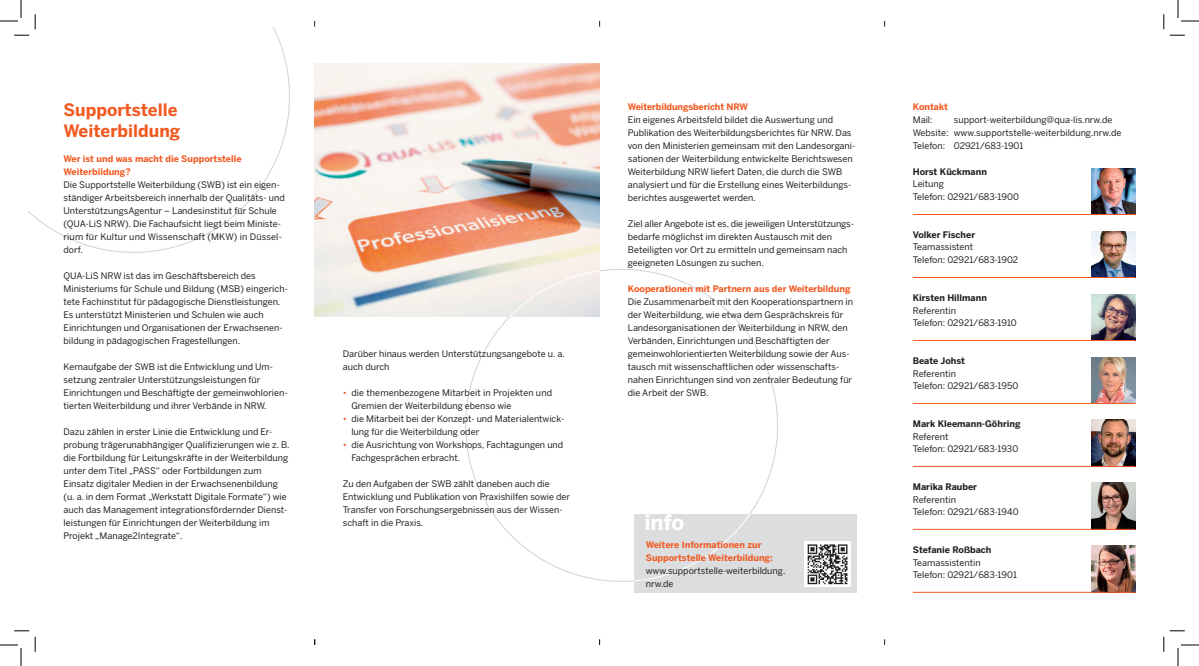
<style>
.page{position:relative;width:1199px;height:666px;background:#fff}
.page>*{position:absolute;margin:0;border:0;box-sizing:border-box;transform-origin:0 0}
.t1{font:700 21px "Benton Sans";color:#fff}
.t2{font:700 17px/21px "Benton Sans";color:#f15921}
.t3{font:9px/13px "Benton Sans";color:#231f20}
.t4{font:700 9px/13px "Benton Sans";color:#f15921}
.t5{font:700 9px "Benton Sans";color:#231f20}
.s1{color:#f15921}
</style>
<div class="page">
<div style="left:634px;top:514px;width:223px;height:78px;background:#dcdddf"></div>
<svg style="left:634px;top:514px;width:116px;height:67px"></svg>
<svg style="left:29px;top:27px;width:261px;height:225px"></svg>
<img style="left:314px;top:64px;width:285px;height:252px">
<img style="left:804px;top:541px;width:47px;height:45px">
<img style="left:1091px;top:168px;width:44px;height:46px">
<img style="left:1091px;top:231px;width:44px;height:46px">
<img style="left:1091px;top:294px;width:44px;height:46px">
<img style="left:1091px;top:357px;width:44px;height:46px">
<img style="left:1091px;top:420px;width:44px;height:46px">
<img style="left:1091px;top:483px;width:44px;height:46px">
<img style="left:1091px;top:546px;width:44px;height:46px">
<hr style="left:912px;top:214px;width:223px;height:1px;background:#f15921">
<hr style="left:912px;top:277px;width:223px;height:1px;background:#f15921">
<hr style="left:912px;top:340px;width:223px;height:1px;background:#f15921">
<hr style="left:912px;top:466px;width:223px;height:1px;background:#f15921">
<hr style="left:912px;top:403px;width:223px;height:1px;background:#f15921">
<hr style="left:912px;top:529px;width:223px;height:1px;background:#f15921">
<hr style="left:912px;top:592px;width:223px;height:1px;background:#f15921">
<svg style="left:484px;top:269px;width:115px;height:47px;background:#eeeae7"></svg>
<svg style="left:14px;top:35px;width:15px;height:1px"></svg>
<svg style="left:1169px;top:35px;width:15px;height:1px"></svg>
<svg style="left:14px;top:630px;width:15px;height:1px"></svg>
<svg style="left:35px;top:14px;width:1px;height:15px"></svg>
<svg style="left:35px;top:636px;width:1px;height:15px"></svg>
<svg style="left:1163px;top:14px;width:1px;height:15px"></svg>
<svg style="left:0;top:0;width:22px;height:22px"></svg>
<svg style="left:0;top:644px;width:22px;height:22px"></svg>
<svg style="left:1177px;top:0;width:22px;height:22px"></svg>
<svg style="left:1163px;top:630px;width:36px;height:36px"></svg>
<h2 class="t2" style="left:64px;top:100px;width:118px">Supportstelle<br>Weiterbildung</h2>
<p class="t4" style="left:64px;top:153px;width:180px">Wer ist und was macht die Supportstelle<br>Weiterbildung?</p>
<p class="t3" style="left:64px;top:179px;width:223px">Die Supportstelle Weiterbildung (SWB) ist ein eigen&shy;ständiger Arbeitsbereich innerhalb der Qualitäts- und UnterstützungsAgentur – Landesinstitut für Schule (QUA-LiS NRW). Die Fachaufsicht liegt beim Ministe&shy;rium für Kultur und Wissenschaft (MKW) in Düssel&shy;dorf.</p>
<p class="t3" style="left:64px;top:270px;width:226px">QUA-LiS NRW ist das im Geschäftsbereich des Ministeriums für Schule und Bildung (MSB) eingerich&shy;tete Fachinstitut für pädagogische Dienstleistungen.<br>Es unterstützt Ministerien und Schulen wie auch Einrichtungen und Organisationen der Erwachsenen&shy;bildung in pädagogischen Fragestellungen.</p>
<p class="t3" style="left:64px;top:361px;width:224px">Kernaufgabe der SWB ist die Entwicklung und Um&shy;setzung zentraler Unterstützungsleistungen für Einrichtungen und Beschäftigte der gemeinwohlorien&shy;tierten Weiterbildung und ihrer Verbände in NRW.</p>
<p class="t3" style="left:64px;top:426px;width:228px">Dazu zählen in erster Linie die Entwicklung und Er&shy;probung trägerunabhängiger Qualifizierungen wie z. B. die Fortbildung für Leitungskräfte in der Weiterbildung unter dem Titel „PASS“ oder Fortbildungen zum Einsatz digitaler Medien in der Erwachsenenbildung (u. a. in dem Format „Werkstatt Digitale Formate“) wie auch das Management integrationsfördernder Dienst&shy;leistungen für Einrichtungen der Weiterbildung im Projekt „Manage2Integrate“.</p>
<p class="t3" style="left:343px;top:348px;width:223px">Darüber hinaus werden Unterstützungsangebote u. a. auch durch</p>
<p class="t3" style="left:351px;top:387px;width:202px;text-indent:-9px"><span class="s1">•</span> die themenbezogene Mitarbeit in Projekten und<br>Gremien der Weiterbildung ebenso wie</p>
<p class="t3" style="left:351px;top:413px;width:214px;text-indent:-9px"><span class="s1">•</span> die Mitarbeit bei der Konzept- und Materialentwick&shy;lung für die Weiterbildung oder</p>
<p class="t3" style="left:351px;top:439px;width:213px;text-indent:-9px"><span class="s1">•</span> die Ausrichtung von Workshops, Fachtagungen und<br>Fachgesprächen erbracht.</p>
<p class="t3" style="left:343px;top:478px;width:229px">Zu den Aufgaben der SWB zählt daneben auch die Entwicklung und Publikation von Praxishilfen sowie der Transfer von Forschungsergebnissen aus der Wissen&shy;schaft in die Praxis.</p>
<p class="t4" style="left:628px;top:101px;width:122px">Weiterbildungsbericht NRW</p>
<p class="t3" style="left:628px;top:114px;width:229px">Ein eigenes Arbeitsfeld bildet die Auswertung und Publikation des Weiterbildungsberichtes für NRW. Das von den Ministerien gemeinsam mit den Landesorgani&shy;sationen der Weiterbildung entwickelte Berichtswesen Weiterbildung NRW liefert Daten, die durch die SWB analysiert und für die Erstellung eines Weiterbildungs&shy;berichtes ausgewertet werden.</p>
<p class="t3" style="left:628px;top:217px;width:228px">Ziel aller Angebote ist es, die jeweiligen Unterstützungs&shy;bedarfe möglichst im direkten Austausch mit den Beteiligten vor Ort zu ermitteln und gemeinsam nach geeigneten Lösungen zu suchen.</p>
<p class="t4" style="left:628px;top:282px;width:224px">Kooperationen mit Partnern aus der Weiterbildung</p>
<p class="t3" style="left:628px;top:295px;width:227px">Die Zusammenarbeit mit den Kooperationspartnern in der Weiterbildung, wie etwa dem Gesprächskreis für Landesorganisationen der Weiterbildung in NRW, den Verbänden, Einrichtungen und Beschäftigten der gemeinwohlorientierten Weiterbildung sowie der Aus&shy;tausch mit wissenschaftlichen oder wissenschafts&shy;nahen Einrichtungen sind von zentraler Bedeutung für die Arbeit der SWB.</p>
<h1 class="t1" style="left:644px;top:510px;width:42px">info</h1>
<p class="t4" style="left:646px;top:538px;width:128px">Weitere Informationen zur<br>Supportstelle Weiterbildung:</p>
<p class="t3" style="left:646px;top:564px;width:141px">www.supportstelle-weiterbildung. nrw.de</p>
<p class="t4" style="left:912px;top:101px;width:37px">Kontakt</p>
<p class="t3" style="left:912px;top:114px;width:21px">Mail:</p>
<p class="t3" style="left:912px;top:114px;width:210px;text-indent:41px">support-weiterbildung@qua-lis.nrw.de<br>Website: www.supportstelle-weiterbildung.nrw.de<br>Telefon: 02921/683-1901</p>
<p class="t5" style="left:912px;top:166px;width:76px">Horst Kückmann</p>
<p class="t3" style="left:912px;top:178px;width:108px;line-height:12.6px">Leitung<br>Telefon: 02921/683-1900</p>
<p class="t5" style="left:912px;top:229px;width:64px">Volker Fischer</p>
<p class="t3" style="left:912px;top:241px;width:107px;line-height:12.6px">Teamassistent<br>Telefon: 02921/683-1902</p>
<p class="t5" style="left:912px;top:292px;width:76px">Kirsten Hillmann</p>
<p class="t3" style="left:912px;top:304px;width:106px;line-height:12.6px">Referentin<br>Telefon: 02921/683-1910</p>
<p class="t5" style="left:912px;top:355px;width:54px">Beate Johst</p>
<p class="t3" style="left:912px;top:367px;width:107px;line-height:12.6px">Referentin<br>Telefon: 02921/683-1950</p>
<p class="t5" style="left:912px;top:418px;width:109px">Mark Kleemann-Göhring</p>
<p class="t3" style="left:912px;top:430px;width:107px;line-height:12.6px">Referent<br>Telefon: 02921/683-1930</p>
<p class="t5" style="left:912px;top:481px;width:66px">Marika Rauber</p>
<p class="t3" style="left:912px;top:493px;width:107px;line-height:12.6px">Referentin<br>Telefon: 02921/683-1940</p>
<p class="t5" style="left:912px;top:544px;width:80px">Stefanie Roßbach</p>
<p class="t3" style="left:912px;top:556px;width:106px;line-height:12.6px">Teamassistentin<br>Telefon: 02921/683-1901</p>
</div>
